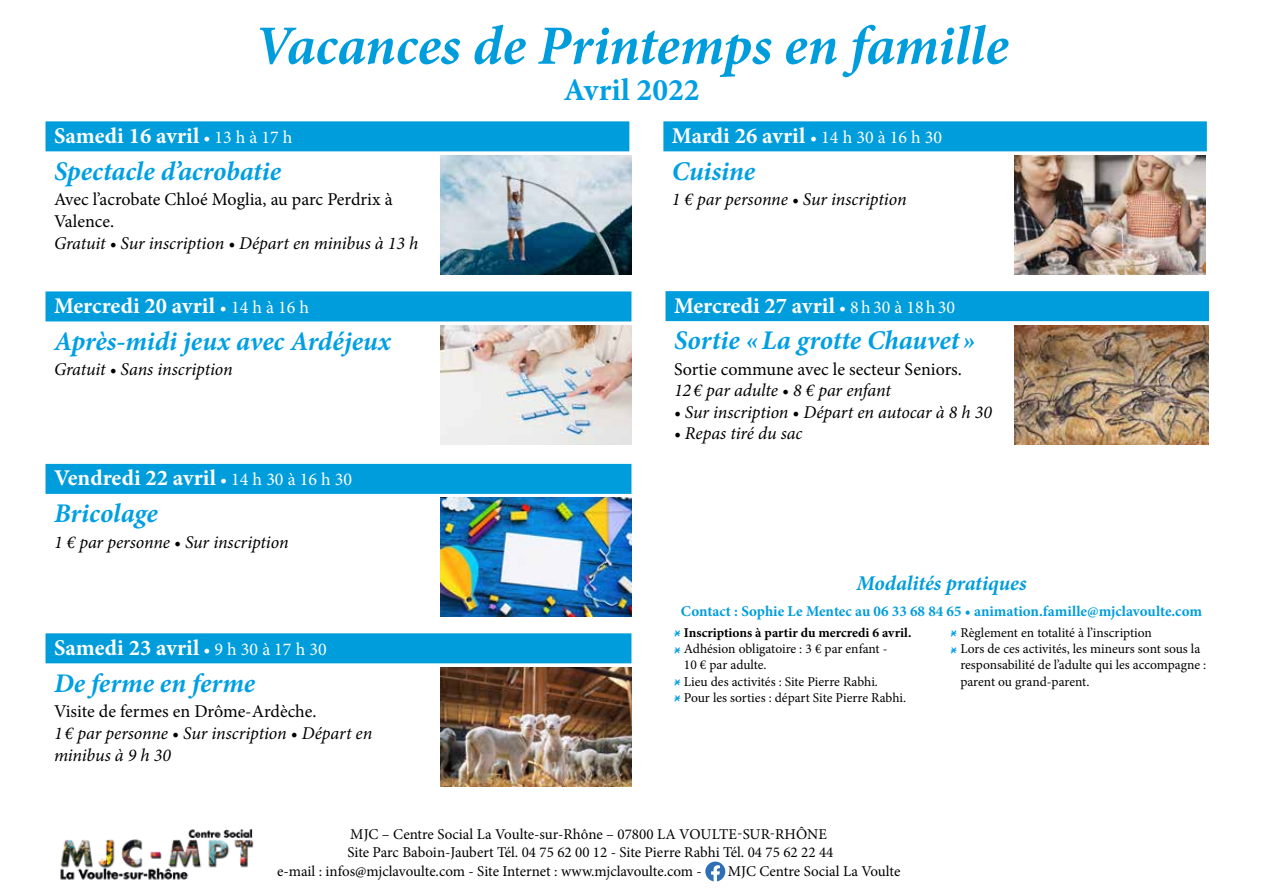
<style>
.page{position:relative;width:1263px;height:893px;background:#fff}
.page>*{position:absolute;margin:0;border:0;box-sizing:border-box;transform-origin:0 0}
.t1{font:italic 700 55.5px "Minion Pro";letter-spacing:-.005em;color:#009ddc}
.t2{font:700 31.5px "Minion Pro";color:#009fe3}
.t3{font:italic 700 27px "Minion Pro";color:#009fe3}
.t4{font:700 22.5px "Minion Pro";color:#fff}
.t5{font:italic 700 21px "Minion Pro";letter-spacing:-.005em;color:#009ddc}
.t6{font:italic 18px/21.6px "Minion Pro";letter-spacing:-.01em;color:#000}
.t7{font:18px/21.6px "Minion Pro";color:#000}
.t8{font:15px/18px "Minion Pro";color:#000}
.t9{font:700 15px "Minion Pro";color:#009ddc}
.t10{font:13.5px "Minion Pro";color:#000}
.t11{font:700 13.5px "Minion Pro";color:#000}
.s1{font-weight:400;font-size:18px}
.s2{font-family:"Amarillo";font-weight:400;color:#009fe3}
.s3{font-family:"Amarillo";color:#009fe3}
</style>
<div class="page">
<img style="left:440px;top:155px;width:191px;height:119px">
<img style="left:1014px;top:155px;width:192px;height:119px">
<img style="left:1014px;top:325px;width:195px;height:119px">
<img style="left:440px;top:325px;width:191px;height:119px">
<img style="left:440px;top:667px;width:191px;height:119px">
<img style="left:440px;top:498px;width:191px;height:119px">
<div style="left:45px;top:121px;width:584px;height:30px;background:#009ddc"></div>
<div style="left:663px;top:121px;width:544px;height:30px;background:#009ddc"></div>
<div style="left:665px;top:291px;width:544px;height:30px;background:#009ddc"></div>
<div style="left:45px;top:291px;width:586px;height:30px;background:#009ddc"></div>
<div style="left:45px;top:633px;width:586px;height:30px;background:#009ddc"></div>
<img style="left:60px;top:829px;width:194px;height:51px">
<div style="left:45px;top:464px;width:586px;height:30px;background:#009ddc"></div>
<svg style="left:705px;top:862px;width:20px;height:19px"></svg>
<h1 class="t1" style="left:255px;top:6px;width:755px">Vacances de Printemps en famille</h1>
<h2 class="t2" style="left:563px;top:67px;width:138px">Avril 2022</h2>
<h3 class="t4" style="left:54px;top:120px;width:240px">Samedi 16 avril <span class="s1">• 13 h à 17 h</span></h3>
<h3 class="t3" style="left:54px;top:152px;width:229px">Spectacle d’acrobatie</h3>
<h3 class="t7" style="left:54px;top:189px;width:340px">Avec l’acrobate Chloé Moglia, au parc Perdrix à<br>Valence.</h3>
<h3 class="t6" style="left:54px;top:232px;width:366px">Gratuit • Sur inscription • Départ en minibus à 13 h</h3>
<h3 class="t4" style="left:54px;top:290px;width:257px">Mercredi 20 avril <span class="s1">• 14 h à 16 h</span></h3>
<h3 class="t3" style="left:54px;top:322px;width:339px">Après-midi jeux avec Ardéjeux</h3>
<h3 class="t6" style="left:54px;top:359px;width:180px">Gratuit • Sans inscription</h3>
<h3 class="t4" style="left:54px;top:462px;width:299px">Vendredi 22 avril <span class="s1">• 14 h 30 à 16 h 30</span></h3>
<h3 class="t3" style="left:54px;top:494px;width:105px">Bricolage</h3>
<h3 class="t6" style="left:54px;top:531px;width:236px">1 € par personne • Sur inscription</h3>
<h3 class="t4" style="left:54px;top:632px;width:274px">Samedi 23 avril <span class="s1">• 9 h 30 à 17 h 30</span></h3>
<h3 class="t3" style="left:54px;top:664px;width:203px">De ferme en ferme</h3>
<h3 class="t7" style="left:54px;top:701px;width:264px">Visite de fermes en Drôme-Ardèche.</h3>
<h3 class="t6" style="left:54px;top:722px;width:320px">1 € par personne • Sur inscription • Départ en minibus à 9 h 30</h3>
<h3 class="t4" style="left:672px;top:120px;width:272px">Mardi 26 avril <span class="s1">• 14 h 30 à 16 h 30</span></h3>
<h3 class="t3" style="left:672px;top:152px;width:85px">Cuisine</h3>
<h3 class="t6" style="left:672px;top:189px;width:236px">1 € par personne • Sur inscription</h3>
<h3 class="t4" style="left:674px;top:290px;width:283px">Mercredi 27 avril <span class="s1">• 8h30 à 18h30</span></h3>
<h3 class="t3" style="left:674px;top:321px;width:303px">Sortie «La grotte Chauvet »</h3>
<h3 class="t7" style="left:674px;top:358px;width:289px">Sortie commune avec le secteur Seniors.</h3>
<h3 class="t6" style="left:674px;top:379px;width:218px">12 € par adulte • 8 € par enfant</h3>
<h3 class="t6" style="left:674px;top:401px;width:319px">• Sur inscription • Départ en autocar à 8 h 30</h3>
<h3 class="t6" style="left:674px;top:423px;width:130px">• Repas tiré du sac</h3>
<h3 class="t5" style="left:856px;top:568px;width:171px">Modalités pratiques</h3>
<p class="t9" style="left:681px;top:601px;width:523px">Contact : Sophie Le Mentec au 06 33 68 84 65 • animation.famille@mjclavoulte.com</p>
<p class="t11" style="left:674px;top:623px;width:239px"><span class="s2">*</span> Inscriptions à partir du mercredi 6 avril.</p>
<p class="t10" style="left:674px;top:640px;width:215px"><span class="s3">*</span> Adhésion obligatoire : 3 € par enfant -</p>
<p class="t10" style="left:684px;top:656px;width:84px">10 € par adulte.</p>
<p class="t10" style="left:674px;top:672px;width:205px"><span class="s3">*</span> Lieu des activités : Site Pierre Rabhi.</p>
<p class="t10" style="left:674px;top:688px;width:234px"><span class="s3">*</span> Pour les sorties : départ Site Pierre Rabhi.</p>
<p class="t10" style="left:950px;top:624px;width:203px"><span class="s3">*</span> Règlement en totalité à l’inscription</p>
<p class="t10" style="left:950px;top:640px;width:251px"><span class="s3">*</span> Lors de ces activités, les mineurs sont sous la</p>
<p class="t10" style="left:960px;top:656px;width:247px">responsabilité de l’adulte qui les accompagne :</p>
<p class="t10" style="left:960px;top:672px;width:131px">parent ou grand-parent.</p>
<p class="t8" style="left:347px;top:825px;width:487px">MJC – Centre Social La Voulte-sur-Rhône – 07800 LA VOULTE-SUR-RHÔNE<br>Site Parc Baboin-Jaubert Tél. 04 75 62 00 12 - Site Pierre Rabhi Tél. 04 75 62 22 44</p>
<p class="t8" style="left:277px;top:862px;width:426px">e-mail : infos@mjclavoulte.com - Site Internet : www.mjclavoulte.com -</p>
<p class="t8" style="left:728px;top:862px;width:174px">MJC Centre Social La Voulte</p>
</div>
